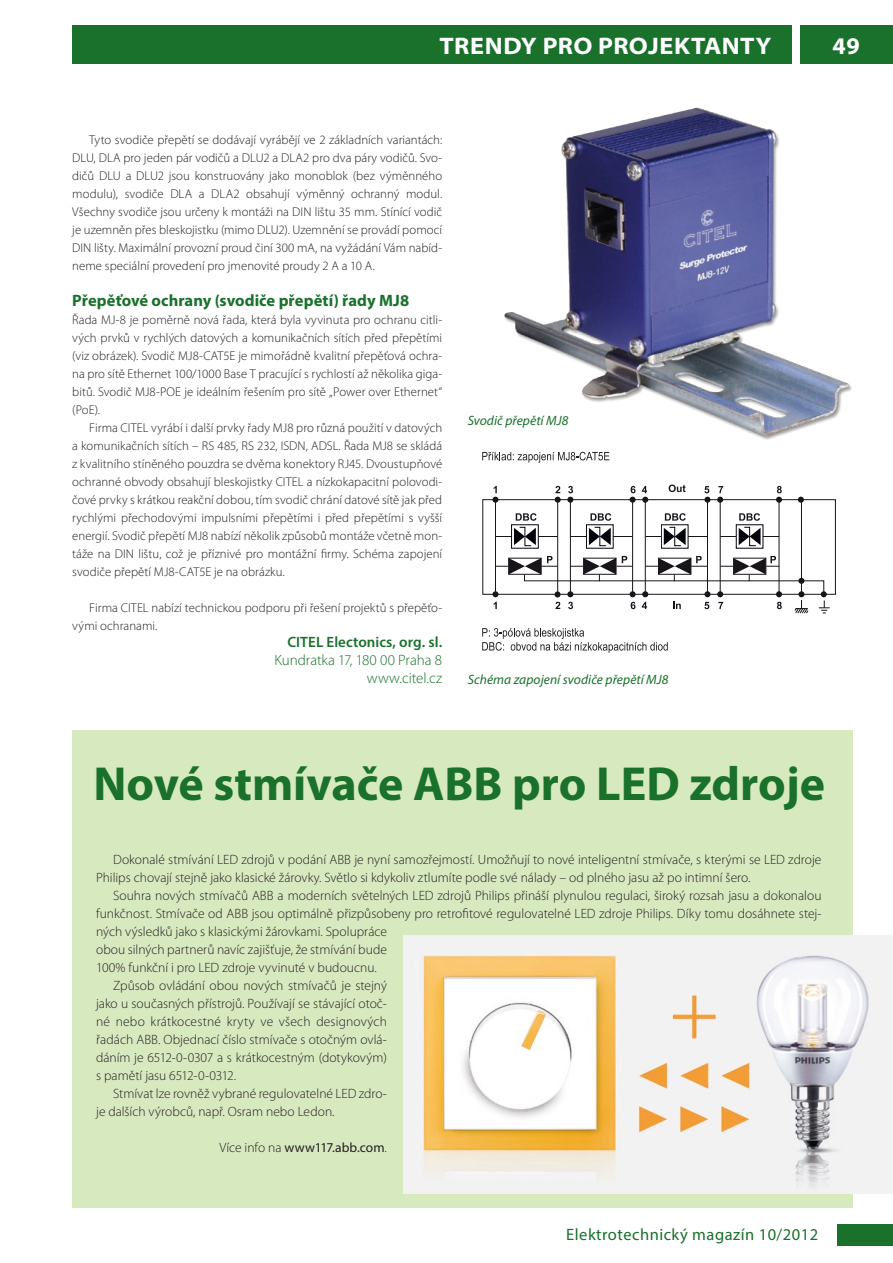
<style>
.page{position:relative;width:893px;height:1263px;background:#fff}
.page>*{position:absolute;margin:0;border:0;box-sizing:border-box;transform-origin:0 0}
.text_9_12_další{font:700 48px "Myriad Pro";color:#19712b}
.t1{font:700 semi-expanded 24px "Myriad Pro";letter-spacing:.015em;color:#fff}
.t2{font:700 24px "Myriad Pro";color:#fff}
.t3{font:700 16.5px "Myriad Pro";letter-spacing:.005em;color:#19712b}
.t4{font:16.5px "Myriad Pro";letter-spacing:.03em;color:#19712b}
.text_8_5{font:300 15px "Myriad Pro";letter-spacing:-.005em;color:#19712b}
.text_8_5-2{font:600 15px "Myriad Pro";letter-spacing:.005em;color:#19712b}
.t5{font:300 13.5px/18px "Myriad Pro";color:#231f20}
.text_8_5-3{font:italic 13.5px "Myriad Pro";letter-spacing:.005em;color:#19712b}
.t6{font:13.5px "Myriad Pro";color:#231f20}
.t7{font:300 12.75px/18px "Myriad Pro";color:#231f20;text-align:justify}
.s1{font-weight:300}
</style>
<div class="page">
<div style="left:72px;top:26px;width:821px;height:38px;background:#19712b"></div>
<div style="left:838px;top:1224px;width:55px;height:22px;background:#19712b"></div>
<div style="left:792px;top:21px;width:7px;height:53px;background:#fff"></div>
<div style="left:72px;top:730px;width:781px;height:478px;background:#d7e9bf"></div>
<svg style="left:482px;top:484px;width:354px;height:169px"></svg>
<img style="left:482px;top:107px;width:370px;height:356px">
<img style="left:404px;top:935px;width:489px;height:258px">
<h2 class="t1" style="left:440px;top:32px;width:333px">TRENDY PRO PROJEKTANTY</h2>
<p class="t2" style="left:832px;top:30px;width:29px">49</p>
<p class="t7" style="left:72px;top:131px;width:371px;text-indent:17px">Tyto svodiče přepětí se dodávají vyrábějí ve 2 základních variantách:<br>DLU, DLA pro jeden pár vodičů a DLU2 a DLA2 pro dva páry vodičů. Svo&shy;dičů DLU a DLU2 jsou konstruovány jako monoblok (bez výměnného modulu), svodiče DLA a DLA2 obsahují výměnný ochranný modul.<br>Všechny svodiče jsou určeny k montáži na DIN lištu 35 mm. Stínící vodič je uzemněn přes bleskojistku (mimo DLU2). Uzemnění se provádí pomocí DIN lišty. Maximální provozní proud činí 300 mA, na vyžádání Vám nabíd&shy;neme speciální provedení pro jmenovité proudy 2 A a 10 A.</p>
<p class="t3" style="left:72px;top:290px;width:338px">Přepěťové ochrany (svodiče přepětí) řady MJ8</p>
<p class="t7" style="left:72px;top:311px;width:371px">Řada MJ-8 je poměrně nová řada, která byla vyvinuta pro ochranu citli&shy;vých prvků v rychlých datových a komunikačních sítích před přepětími (viz obrázek). Svodič MJ8-CAT5E je mimořádně kvalitní přepěťová ochra&shy;na pro sítě Ethernet 100/1000 Base T pracující s rychlostí až několika giga&shy;bitů. Svodič MJ8-POE je ideálním řešením pro sítě „Power over Ethernet“ (PoE).</p>
<p class="t7" style="left:72px;top:419px;width:371px;text-indent:17px">Firma CITEL vyrábí i další prvky řady MJ8 pro různá použití v datových a komunikačních sítích – RS 485, RS 232, ISDN, ADSL. Řada MJ8 se skládá z kvalitního stíněného pouzdra se dvěma konektory RJ45. Dvoustupňové ochranné obvody obsahují bleskojistky CITEL a nízkokapacitní polovodi&shy;čové prvky s krátkou reakční dobou, tím svodič chrání datové sítě jak před rychlými přechodovými impulsními přepětími i před přepětími s vyšší energií. Svodič přepětí MJ8 nabízí několik způsobů montáže včetně mon&shy;táže na DIN lištu, což je příznivé pro montážní firmy. Schéma zapojení svodiče přepětí MJ8-CAT5E je na obrázku.</p>
<p class="t7" style="left:72px;top:599px;width:371px;text-indent:17px">Firma CITEL nabízí technickou podporu při řešení projektů s přepěťo&shy;vými ochranami.</p>
<p class="text_8_5-2" style="left:288px;top:632px;width:156px">CITEL Electonics, org. sl.</p>
<p class="text_8_5" style="left:275px;top:651px;width:169px">Kundratka 17, 180 00 Praha 8</p>
<p class="text_8_5" style="left:367px;top:669px;width:77px">www.citel.cz</p>
<p class="text_8_5-3" style="left:468px;top:412px;width:102px">Svodič přepětí MJ8</p>
<p class="text_8_5-3" style="left:468px;top:671px;width:202px">Schéma zapojení svodiče přepětí MJ8</p>
<p class="text_9_12_další" style="left:94px;top:753px;width:733px">Nové stmívače ABB pro LED zdroje</p>
<p class="t5" style="left:96px;top:850px;width:727px;text-indent:17px">Dokonalé stmívání LED zdrojů v podání ABB je nyní samozřejmostí. Umožňují to nové inteligentní stmívače, s kterými se LED zdroje<br>Philips chovají stejně jako klasické žárovky. Světlo si kdykoliv ztlumíte podle své nálady – od plného jasu až po intimní šero.</p>
<p class="t5" style="left:96px;top:886px;width:727px;text-indent:17px">Souhra nových stmívačů ABB a moderních světelných LED zdrojů Philips přináší plynulou regulaci, široký rozsah jasu a dokonalou funkčnost. Stmívače od ABB jsou optimálně přizpůsobeny pro retrofitové regulovatelné LED zdroje Philips. Díky tomu dosáhnete stej&shy;ných výsledků jako s klasickými žárovkami. Spolupráce<br>obou silných partnerů navíc zajišťuje, že stmívání bude<br>100% funkční i pro LED zdroje vyvinuté v budoucnu.</p>
<p class="t5" style="left:96px;top:976px;width:292px;text-align:justify;text-indent:17px">Způsob ovládání obou nových stmívačů je stejný jako u současných přístrojů. Používají se stávající otoč&shy;né nebo krátkocestné kryty ve všech designových řadách ABB. Objednací číslo stmívače s otočným ovlá&shy;dáním je 6512-0-0307 a s krátkocestným (dotykovým) s pamětí jasu 6512-0-0312.</p>
<p class="t5" style="left:96px;top:1084px;width:292px;text-indent:17px">Stmívat lze rovněž vybrané regulovatelné LED zdro&shy;je dalších výrobců, např. Osram nebo Ledon.</p>
<p class="t6" style="left:219px;top:1139px;width:169px"><span class="s1">Více info na</span> www117.abb.com<span class="s1">.</span></p>
<p class="t4" style="left:566px;top:1224px;width:253px">Elektrotechnický magazín 10/2012</p>
</div>
